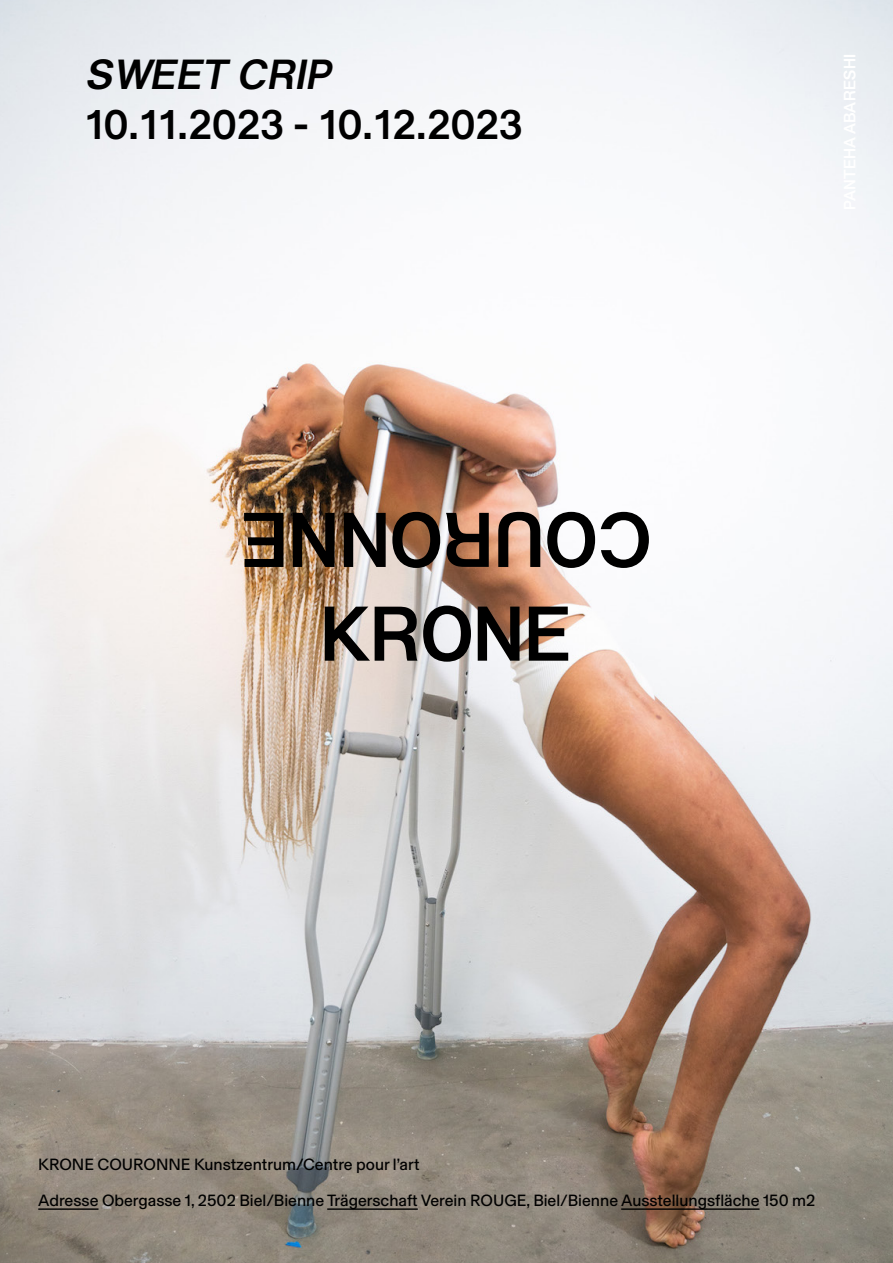
<style>
.page{position:relative;width:893px;height:1263px;background:#fff}
.page>*{position:absolute;margin:0;border:0;box-sizing:border-box;transform-origin:0 0}
._30pt{font:500 42px "Couronne 4";color:#000}
._30pt-2{font:italic 500 42px "Couronne 4";color:#000}
._10pt_Text_DE{font:16.5px "Basel Grotesk";color:#000}
</style>
<div class="page">
<img style="left:0;top:0;width:893px;height:1263px">
<svg style="left:325px;top:606px;width:243px;height:56px;background:#736d69"></svg>
<img style="left:244px;top:512px;width:405px;height:56px">
<hr style="left:38px;top:1208px;width:60px;height:2px;background:#000">
<hr style="left:327px;top:1208px;width:91px;height:2px;background:#000">
<hr style="left:621px;top:1208px;width:139px;height:2px;background:#000">
<p class="_30pt-2" style="left:85px;top:44px;width:257px">SWEET CRIP</p>
<p class="_30pt" style="left:85px;top:94px;width:439px">10.11.2023 - 10.12.2023</p>
<p class="_10pt_Text_DE" style="left:38px;top:1153px;width:383px">KRONE COURONNE Kunstzentrum/Centre pour l’art</p>
<p class="_10pt_Text_DE" style="left:38px;top:1189px;width:779px">Adresse Obergasse 1, 2502 Biel/Bienne Trägerschaft Verein ROUGE, Biel/Bienne Ausstellungsfläche 150 m2</p>
</div>
